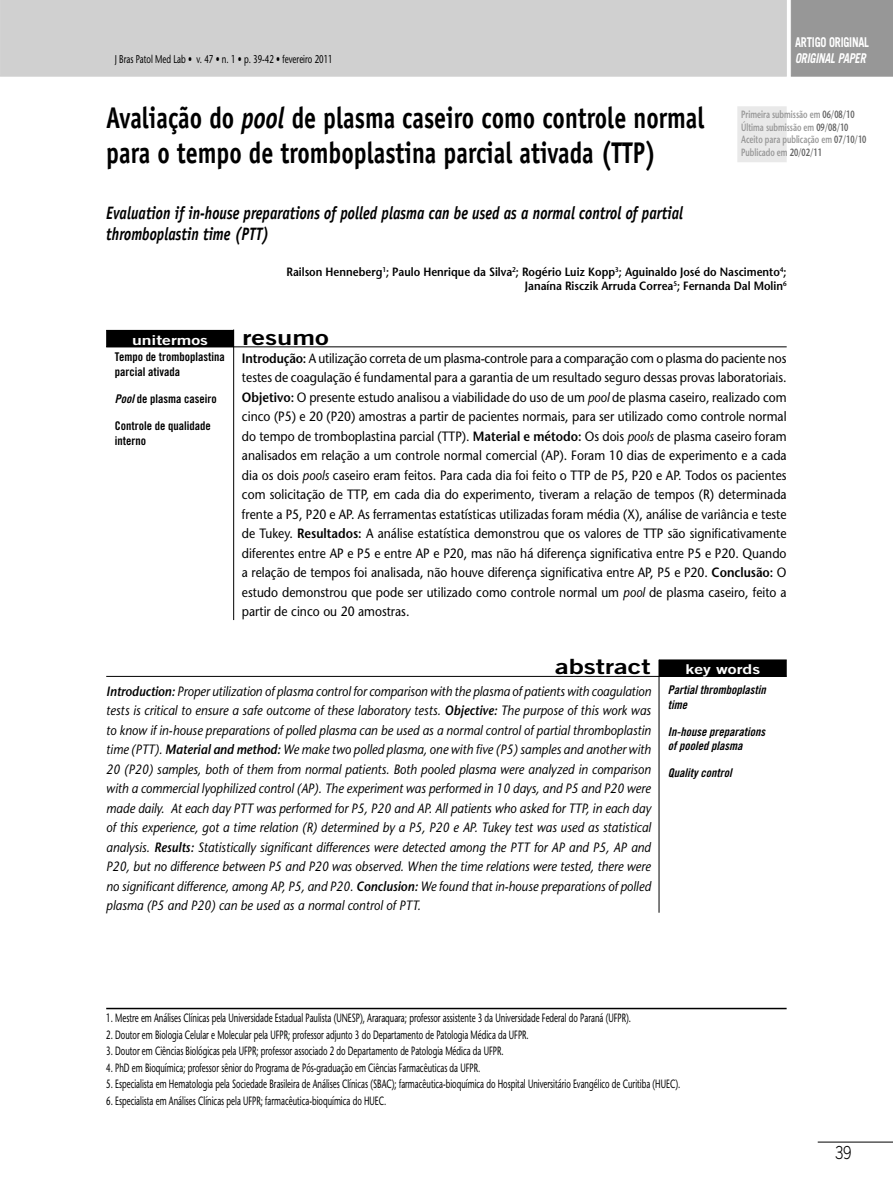
<style>
.page{position:relative;width:893px;height:1191px;background:#fff}
.page>*{position:absolute;margin:0;border:0;box-sizing:border-box;transform-origin:0 0}
.t1{font:700 30px/34.5px "Officina Sans Std";color:#000;scale:.8 1}
.t2{font:21px "Trade Gothic LT Std Bd 2";color:#000;scale:1.3 1}
.t3{font:italic 700 18px/21.6px "Officina Sans Std";color:#000;scale:.8 1}
.t4{font:300 18px "Trade Gothic LT Std";color:#000;scale:.8 1}
.t5{font:500 13.5px/19.5px "Stone Sans Std";color:#000;text-align:justify;scale:.9 1}
.t6{font:italic 500 13.5px/19.5px "Stone Sans Std";color:#000;text-align:justify;scale:.9 1}
.t7{font:13.5px "Trade Gothic LT Std Bd 2";color:#fff;scale:1.3 1}
.t8{font:700 13.5px "Trade Gothic LT Std";color:#fff;scale:.8 1}
.t9{font:italic 700 13.5px "Trade Gothic LT Std";letter-spacing:-.02em;color:#fff;scale:.8 1}
.t10{font:500 12px "Stone Sans Std";color:#000;scale:.65 1}
.t11{font:600 12px/14.4px "Stone Sans Std";color:#000;text-align:right;scale:.9 1}
.t12{font:12px/14.4px "Trade Gothic LT Std Bd Cn 20";color:#000}
.t13{font:12px/14.4px "Trade Gothic LT Std Bd Cn 20 Obl";color:#000}
.t14{font:500 11.25px "Stone Sans Std";color:#000;scale:.7 1}
.t15{font:600 10.5px/12.6px "Stone Sans Std";color:#979797;scale:.7 1}
.s1{font-style:italic}
.s2{color:#636363}
.s3{font-family:"Trade Gothic LT Std Bd Cn 20 Obl"}
.s4{font-weight:600}
</style>
<div class="page">
<div style="left:791px;top:0;width:102px;height:77px;background:#979797"></div>
<div style="left:0;top:0;width:787px;height:77px;background:#d0d0d0"></div>
<div style="left:737px;top:106px;width:50px;height:56px;background:#e9e9e9"></div>
<hr style="left:818px;top:1141px;width:75px;height:1px;background:#000">
<hr style="left:233px;top:329px;width:1px;height:291px;background:#000">
<div style="left:107px;top:330px;width:126px;height:17px;background:#000"></div>
<hr style="left:106px;top:346px;width:681px;height:1px;background:#000">
<div style="left:659px;top:660px;width:127px;height:16px;background:#000"></div>
<div style="left:659px;top:659px;width:128px;height:17px;border:1px solid #000"></div>
<hr style="left:659px;top:659px;width:1px;height:253px;background:#000">
<hr style="left:106px;top:676px;width:681px;height:1px;background:#000">
<div style="left:689px;top:665px;width:73px;height:12px;background:#000"></div>
<hr style="left:106px;top:1007px;width:681px;height:2px;background:#000">
<p class="t14" style="left:115px;top:53px;width:313px">J Bras Patol Med Lab • v. 47 • n. 1 • p. 39-42 • fevereiro 2011</p>
<p class="t8" style="left:795px;top:33px;width:94px">ARTIGO ORIGINAL</p>
<p class="t9" style="left:795px;top:50px;width:90px">ORIGINAL PAPER</p>
<h1 class="t1" style="left:106px;top:100px;width:749px">Avaliação do <span class="s1">pool</span> de plasma caseiro como controle normal para o tempo de tromboplastina parcial ativada (TTP)</h1>
<h3 class="t3" style="left:106px;top:202px;width:723px">Evaluation if in-house preparations of polled plasma can be used as a normal control of partial thromboplastin time (PTT)</h3>
<p class="t11" style="left:286px;top:264px;width:557px">Railson Henneberg<sup>1</sup>; Paulo Henrique da Silva<sup>2</sup>; Rogério Luiz Kopp<sup>3</sup>; Aguinaldo José do Nascimento<sup>4</sup>;<br>Janaína Risczik Arruda Correa<sup>5</sup>; Fernanda Dal Molin<sup>6</sup></p>
<p class="t15" style="left:741px;top:108px;width:181px">Primeira submissão em <span class="s2">06/08/10<br></span>Última submissão em <span class="s2">09/08/10<br></span>Aceito para publicação em <span class="s2">07/10/10<br></span>Publicado em <span class="s2">20/02/11</span></p>
<p class="t7" style="left:132px;top:332px;width:60px">unitermos</p>
<h2 class="t2" style="left:242px;top:324px;width:68px">resumo</h2>
<p class="t12" style="left:115px;top:350px;width:112px">Tempo de tromboplastina parcial ativada</p>
<p class="t12" style="left:115px;top:391px;width:103px"><span class="s3">Pool</span> de plasma caseiro</p>
<p class="t12" style="left:115px;top:419px;width:97px">Controle de qualidade interno</p>
<p class="t5" style="left:242px;top:348px;width:607px"><span class="s4">Introdução:</span> A utilização correta de um plasma-controle para a comparação com o plasma do paciente nos testes de coagulação é fundamental para a garantia de um resultado seguro dessas provas laboratoriais.<br><span class="s4">Objetivo:</span> O presente estudo analisou a viabilidade do uso de um <span class="s1">pool</span> de plasma caseiro, realizado com cinco (P5) e 20 (P20) amostras a partir de pacientes normais, para ser utilizado como controle normal do tempo de tromboplastina parcial (TTP). <span class="s4">Material e método:</span> Os dois <span class="s1">pools</span> de plasma caseiro foram analisados em relação a um controle normal comercial (AP). Foram 10 dias de experimento e a cada dia os dois <span class="s1">pools</span> caseiro eram feitos. Para cada dia foi feito o TTP de P5, P20 e AP. Todos os pacientes com solicitação de TTP, em cada dia do experimento, tiveram a relação de tempos (R) determinada frente a P5, P20 e AP. As ferramentas estatísticas utilizadas foram média (X), análise de variância e teste de Tukey. <span class="s4">Resultados:</span> A análise estatística demonstrou que os valores de TTP são significativamente diferentes entre AP e P5 e entre AP e P20, mas não há diferença significativa entre P5 e P20. Quando a relação de tempos foi analisada, não houve diferença significativa entre AP, P5 e P20. <span class="s4">Conclusão:</span> O estudo demonstrou que pode ser utilizado como controle normal um <span class="s1">pool</span> de plasma caseiro, feito a partir de cinco ou 20 amostras.</p>
<h2 class="t2" style="left:555px;top:654px;width:75px">abstract</h2>
<p class="t6" style="left:106px;top:681px;width:607px"><span class="s4">Introduction:</span> Proper utilization of plasma control for comparison with the plasma of patients with coagulation tests is critical to ensure a safe outcome of these laboratory tests. <span class="s4">Objective:</span> The purpose of this work was to know if in-house preparations of polled plasma can be used as a normal control of partial thromboplastin time (PTT). <span class="s4">Material and method:</span> We make two polled plasma, one with five (P5) samples and another with 20 (P20) samples, both of them from normal patients. Both pooled plasma were analyzed in comparison with a commercial lyophilized control (AP). The experiment was performed in 10 days, and P5 and P20 were made daily. At each day PTT was performed for P5, P20 and AP. All patients who asked for TTP, in each day of this experience, got a time relation (R) determined by a P5, P20 e AP. Tukey test was used as statistical analysis. <span class="s4">Results:</span> Statistically significant differences were detected among the PTT for AP and P5, AP and P20, but no difference between P5 and P20 was observed. When the time relations were tested, there were no significant difference, among AP, P5, and P20. <span class="s4">Conclusion:</span> We found that in-house preparations of polled plasma (P5 and P20) can be used as a normal control of PTT.</p>
<p class="t7" style="left:686px;top:661px;width:59px">key words</p>
<p class="t13" style="left:668px;top:683px;width:99px">Partial thromboplastin time</p>
<p class="t13" style="left:668px;top:724px;width:99px">In-house preparations of pooled plasma</p>
<p class="t13" style="left:668px;top:766px;width:65px">Quality control</p>
<p class="t10" style="left:106px;top:1010px;width:809px">1. Mestre em Análises Clínicas pela Universidade Estadual Paulista (UNESP), Araraquara; professor assistente 3 da Universidade Federal do Paraná (UFPR).</p>
<p class="t10" style="left:106px;top:1027px;width:652px">2. Doutor em Biologia Celular e Molecular pela UFPR; professor adjunto 3 do Departamento de Patologia Médica da UFPR.</p>
<p class="t10" style="left:106px;top:1043px;width:613px">3. Doutor em Ciências Biológicas pela UFPR; professor associado 2 do Departamento de Patologia Médica da UFPR.</p>
<p class="t10" style="left:106px;top:1060px;width:577px">4. PhD em Bioquímica; professor sênior do Programa de Pós-graduação em Ciências Farmacêuticas da UFPR.</p>
<p class="t10" style="left:106px;top:1076px;width:885px">5. Especialista em Hematologia pela Sociedade Brasileira de Análises Clínicas (SBAC); farmacêutica-bioquímica do Hospital Universitário Evangélico de Curitiba (HUEC).</p>
<p class="t10" style="left:106px;top:1093px;width:433px">6. Especialista em Análises Clínicas pela UFPR; farmacêutica-bioquímica do HUEC.</p>
<h3 class="t4" style="left:836px;top:1141px;width:22px">39</h3>
</div>
